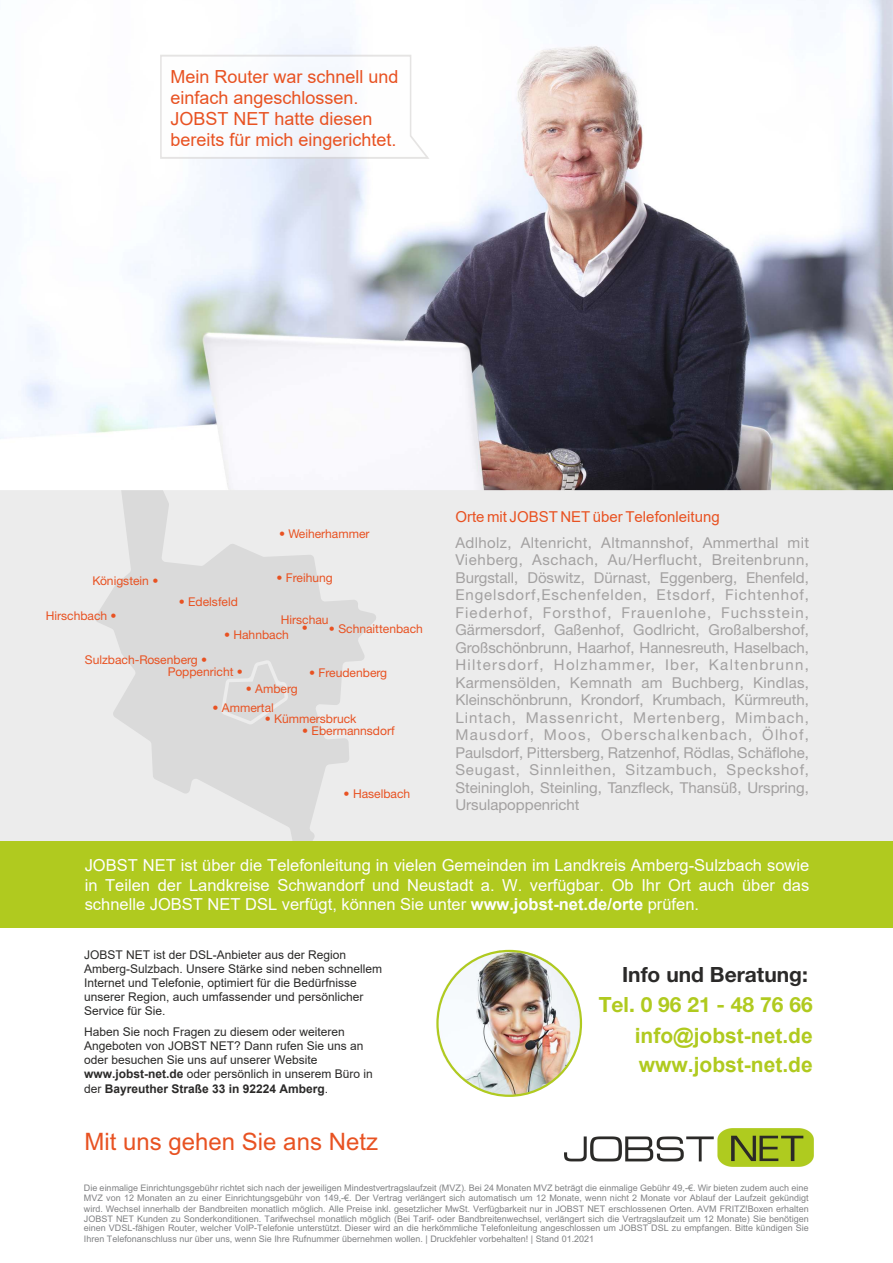
<style>
.page{position:relative;width:893px;height:1263px;background:#fff}
.page>*{position:absolute;margin:0;border:0;box-sizing:border-box;transform-origin:0 0}
.t1{font:24px "Arial";color:#e85222}
.t2{font:700 21px/29.4px "Arial";color:#b0ca1f}
.t3{font:700 21px "Helvetica Neue LT Pro";color:#2b2a29}
.t4{font:700 21px "Helvetica Neue LT Pro";color:#b0ca1f}
.t5{font:18px/21px "Arial";color:#e85222}
.t6{font:16.5px/19.5px "Arial";color:#fefefe;text-align:justify}
.t7{font:15px/17.5px "Helvetica Neue LT Pro";color:#a3a1a1;text-align:justify}
.t8{font:15px "Arial";color:#e85222}
.t9{font:12.15px "Helvetica Neue LT Pro";color:#e85222}
.t10{font:12px/14px "Arial";color:#2b2a29}
.t11{font:9px/10.1px "Arial";color:#818284;text-align:justify}
.s1{font-weight:700}
</style>
<div class="page">
<div style="left:0;top:480px;width:893px;height:361px;background:#ececec"></div>
<svg style="left:95px;top:490px;width:281px;height:351px;fill:#dadada"></svg>
<div style="left:0;top:841px;width:893px;height:87px;background:#b0ca1f"></div>
<img style="left:0;top:0;width:893px;height:490px">
<svg style="left:160px;top:55px;width:269px;height:104px"></svg>
<img style="left:436px;top:950px;width:146px;height:146px">
<hr style="left:892px;top:480px;width:1px;height:55px;background:#b0ca1f">
<img style="left:564px;top:1128px;width:250px;height:39px">
<h3 class="t5" style="left:170px;top:66px;width:230px">Mein Router war schnell und einfach angeschlossen.<br>JOBST NET hatte diesen bereits für mich eingerichtet.</h3>
<h3 class="t9" style="left:92px;top:576px;width:68px">Königstein •</h3>
<h3 class="t9" style="left:46px;top:612px;width:72px">Hirschbach •</h3>
<h3 class="t9" style="left:279px;top:529px;width:92px">• Weiherhammer</h3>
<h3 class="t9" style="left:179px;top:598px;width:61px">• Edelsfeld</h3>
<h3 class="t9" style="left:276px;top:573px;width:58px">• Freihung</h3>
<h3 class="t9" style="left:281px;top:616px;width:49px">Hirschau</h3>
<h3 class="t9" style="left:302px;top:623px;width:8px">•</h3>
<h3 class="t9" style="left:329px;top:624px;width:95px">• Schnaittenbach</h3>
<h3 class="t9" style="left:224px;top:630px;width:66px">• Hahnbach</h3>
<h3 class="t9" style="left:85px;top:655px;width:124px">Sulzbach-Rosenberg •</h3>
<h3 class="t9" style="left:168px;top:667px;width:77px">Poppenricht •</h3>
<h3 class="t9" style="left:309px;top:668px;width:79px">• Freudenberg</h3>
<h3 class="t9" style="left:246px;top:685px;width:53px">• Amberg</h3>
<h3 class="t9" style="left:213px;top:704px;width:63px">• Ammertal</h3>
<h3 class="t9" style="left:265px;top:714px;width:93px">• Kümmersbruck</h3>
<h3 class="t9" style="left:302px;top:726px;width:94px">• Ebermannsdorf</h3>
<h3 class="t9" style="left:344px;top:789px;width:68px">• Haselbach</h3>
<h3 class="t8" style="left:455px;top:506px;width:266px">Orte mit JOBST NET über Telefonleitung</h3>
<p class="t7" style="left:455px;top:536px;width:355px">Adlholz, Altenricht, Altmannshof, Ammerthal mit Viehberg, Aschach, Au/Herflucht, Breitenbrunn, Burgstall, Döswitz, Dürnast, Eggenberg, Ehenfeld, Engelsdorf,Eschenfelden, Etsdorf, Fichtenhof, Fiederhof, Forsthof, Frauenlohe, Fuchsstein, Gärmersdorf, Gaßenhof, Godlricht, Großalbershof, Großschönbrunn, Haarhof, Hannesreuth, Haselbach, Hiltersdorf, Holzhammer, Iber, Kaltenbrunn, Karmensölden, Kemnath am Buchberg, Kindlas, Kleinschönbrunn, Krondorf, Krumbach, Kürmreuth, Lintach, Massenricht, Mertenberg, Mimbach, Mausdorf, Moos, Oberschalkenbach, Ölhof, Paulsdorf, Pittersberg, Ratzenhof, Rödlas, Schäflohe, Seugast, Sinnleithen, Sitzambuch, Speckshof, Steiningloh, Steinling, Tanzfleck, Thansüß, Urspring, Ursulapoppenricht</p>
<p class="t6" style="left:85px;top:855px;width:726px">JOBST NET ist über die Telefonleitung in vielen Gemeinden im Landkreis Amberg-Sulzbach sowie in Teilen der Landkreise Schwandorf und Neustadt a. W. verfügbar. Ob Ihr Ort auch über das schnelle JOBST NET DSL verfügt, können Sie unter <span class="s1">www.jobst-net.de/orte</span> prüfen.</p>
<h3 class="t10" style="left:84px;top:948px;width:300px">JOBST NET ist der DSL-Anbieter aus der Region Amberg-Sulzbach. Unsere Stärke sind neben schnellem Internet und Telefonie, optimiert für die Bedürfnisse unserer Region, auch umfassender und persönlicher Service für Sie.</h3>
<h3 class="t10" style="left:84px;top:1025px;width:290px">Haben Sie noch Fragen zu diesem oder weiteren Angeboten von JOBST NET? Dann rufen Sie uns an oder besuchen Sie uns auf unserer Website <span class="s1">www.jobst-net.de</span> oder persönlich in unserem Büro in der <span class="s1">Bayreuther Straße 33 in 92224 Amberg</span>.</h3>
<h2 class="t3" style="left:622px;top:967px;width:187px">Info und Beratung:</h2>
<h2 class="t4" style="left:599px;top:997px;width:215px">Tel. 0 96 21 - 48 76 66</h2>
<h2 class="t2" style="left:635px;top:1021px;width:179px">info@jobst-net.de www.jobst-net.de</h2>
<h1 class="t1" style="left:85px;top:1132px;width:295px">Mit uns gehen Sie ans Netz</h1>
<p class="t11" style="left:84px;top:1184px;width:726px">Die einmalige Einrichtungsgebühr richtet sich nach der jeweiligen Mindestvertragslaufzeit (MVZ). Bei 24 Monaten MVZ beträgt die einmalige Gebühr 49,-€. Wir bieten zudem auch eine MVZ von 12 Monaten an zu einer Einrichtungsgebühr von 149,-€. Der Vertrag verlängert sich automatisch um 12 Monate, wenn nicht 2 Monate vor Ablauf der Laufzeit gekündigt wird. Wechsel innerhalb der Bandbreiten monatlich möglich. Alle Preise inkl. gesetzlicher MwSt. Verfügbarkeit nur in JOBST NET erschlossenen Orten. AVM FRITZ!Boxen erhalten JOBST NET Kunden zu Sonderkonditionen. Tarifwechsel monatlich möglich (Bei Tarif- oder Bandbreitenwechsel, verlängert sich die Vertragslaufzeit um 12 Monate) Sie benötigen einen VDSL-fähigen Router, welcher VoIP-Telefonie unterstützt. Dieser wird an die herkömmliche Telefonleitung angeschlossen um JOBST DSL zu empfangen. Bitte kündigen Sie Ihren Telefonanschluss nur über uns, wenn Sie Ihre Rufnummer übernehmen wollen. | Druckfehler vorbehalten! | Stand 01.2021</p>
</div>
